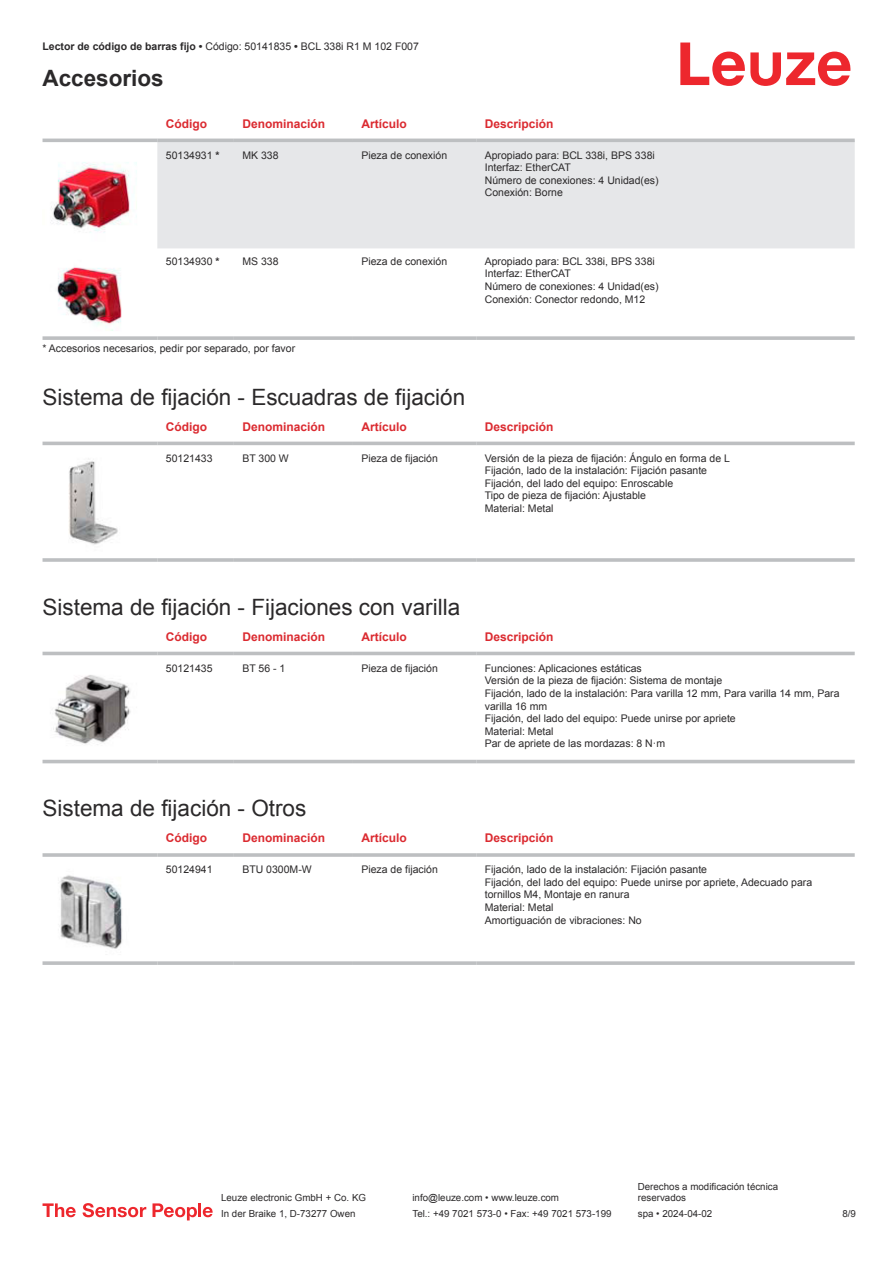
<style>
.page{position:relative;width:893px;height:1263px;background:#fff}
.page>*{position:absolute;margin:0;border:0;box-sizing:border-box;transform-origin:0 0}
.t1{font:22.5px "Arial";color:#2b292a}
.t2{font:700 22.5px "Arial";color:#2b292a}
.t3{font:700 12px "Arial";color:#db2a30}
.t4{font:10.5px/12.6px "Arial";color:#2b292a}
.t5{font:9.75px/11.7px "Arial";color:#2b292a}
.s1{font-weight:700}
</style>
<div class="page">
<svg style="left:680px;top:43px;width:170px;height:43px"></svg>
<svg style="left:43px;top:138px;width:812px;height:111px"></svg>
<div style="left:157px;top:142px;width:698px;height:106px;background:#e6e7e9"></div>
<hr style="left:43px;top:139px;width:114px;height:3px;background:#bdbfc1">
<hr style="left:157px;top:139px;width:77px;height:3px;background:#bdbfc1">
<hr style="left:234px;top:139px;width:119px;height:3px;background:#bdbfc1">
<hr style="left:353px;top:139px;width:123px;height:3px;background:#bdbfc1">
<hr style="left:476px;top:139px;width:379px;height:3px;background:#bdbfc1">
<svg style="left:43px;top:336px;width:114px;height:4px"></svg>
<svg style="left:157px;top:336px;width:77px;height:4px"></svg>
<svg style="left:234px;top:336px;width:119px;height:4px"></svg>
<svg style="left:353px;top:336px;width:123px;height:4px"></svg>
<svg style="left:476px;top:336px;width:379px;height:4px;fill:#c2c4c6"></svg>
<img style="left:43px;top:146px;width:97px;height:98px">
<img style="left:57px;top:267px;width:65px;height:64px">
<svg style="left:43px;top:441px;width:812px;height:5px;fill:#efeff0"></svg>
<hr style="left:43px;top:442px;width:114px;height:3px;background:#bdbfc1">
<hr style="left:157px;top:442px;width:77px;height:3px;background:#bdbfc1">
<hr style="left:234px;top:442px;width:119px;height:3px;background:#bdbfc1">
<hr style="left:353px;top:442px;width:123px;height:3px;background:#bdbfc1">
<hr style="left:476px;top:442px;width:379px;height:3px;background:#bdbfc1">
<hr style="left:43px;top:558px;width:114px;height:4px;background:#c3c5c7">
<svg style="left:157px;top:558px;width:77px;height:4px"></svg>
<hr style="left:234px;top:558px;width:119px;height:4px;background:#c4c6c8">
<hr style="left:353px;top:558px;width:123px;height:4px;background:#c3c5c7">
<svg style="left:476px;top:558px;width:379px;height:4px;fill:#caccce"></svg>
<img style="left:69px;top:458px;width:49px;height:87px">
<svg style="left:43px;top:651px;width:812px;height:113px"></svg>
<hr style="left:43px;top:652px;width:114px;height:3px;background:#bdbfc1">
<hr style="left:157px;top:652px;width:77px;height:3px;background:#bdbfc1">
<hr style="left:234px;top:652px;width:119px;height:3px;background:#bdbfc1">
<hr style="left:353px;top:652px;width:123px;height:3px;background:#bdbfc1">
<hr style="left:476px;top:652px;width:379px;height:3px;background:#bdbfc1">
<hr style="left:43px;top:760px;width:114px;height:3px;background:#bdbfc1">
<hr style="left:157px;top:760px;width:77px;height:3px;background:#bdbfc1">
<hr style="left:234px;top:760px;width:119px;height:3px;background:#bdbfc1">
<hr style="left:353px;top:760px;width:123px;height:3px;background:#bdbfc1">
<hr style="left:476px;top:760px;width:379px;height:3px;background:#bdbfc1">
<img style="left:43px;top:659px;width:97px;height:98px">
<hr style="left:43px;top:853px;width:114px;height:4px;background:#bdbfc1">
<hr style="left:157px;top:853px;width:77px;height:4px;background:#c9cacc">
<hr style="left:234px;top:853px;width:119px;height:4px;background:#c4c5c7">
<hr style="left:353px;top:853px;width:123px;height:4px;background:#bdbfc1">
<hr style="left:476px;top:853px;width:379px;height:4px;background:#c9cacc">
<svg style="left:43px;top:961px;width:114px;height:4px"></svg>
<svg style="left:157px;top:961px;width:77px;height:4px"></svg>
<svg style="left:234px;top:961px;width:119px;height:4px"></svg>
<svg style="left:353px;top:961px;width:123px;height:4px"></svg>
<svg style="left:476px;top:961px;width:379px;height:4px;fill:#c2c4c6"></svg>
<img style="left:60px;top:875px;width:62px;height:74px">
<svg style="left:43px;top:1203px;width:33px;height:14px"></svg>
<svg style="left:83px;top:1203px;width:63px;height:14px"></svg>
<svg style="left:153px;top:1203px;width:44px;height:17px"></svg>
<hr style="left:198px;top:1203px;width:3px;height:14px;background:#ed272d">
<svg style="left:203px;top:1207px;width:10px;height:10px"></svg>
<p class="t4" style="left:43px;top:41px;width:378px"><span class="s1">Lector de código de barras fijo •</span> Código: 50141835 <span class="s1">•</span> BCL 338i R1 M 102 F007</p>
<h1 class="t2" style="left:43px;top:70px;width:123px">Accesorios</h1>
<p class="t3" style="left:166px;top:119px;width:43px">Código</p>
<p class="t3" style="left:242px;top:119px;width:84px">Denominación</p>
<p class="t3" style="left:361px;top:119px;width:47px">Artículo</p>
<p class="t3" style="left:485px;top:119px;width:70px">Descripción</p>
<p class="t4" style="left:166px;top:150px;width:55px">50134931 <span class="s1">*</span></p>
<p class="t4" style="left:242px;top:150px;width:38px">MK 338</p>
<p class="t4" style="left:361px;top:150px;width:87px">Pieza de conexión</p>
<p class="t4" style="left:485px;top:150px;width:175px">Apropiado para: BCL 338i, BPS 338i<br>Interfaz: EtherCAT<br>Número de conexiones: 4 Unidad(es)<br>Conexión: Borne</p>
<p class="t4" style="left:166px;top:256px;width:55px">50134930 <span class="s1">*</span></p>
<p class="t4" style="left:242px;top:256px;width:38px">MS 338</p>
<p class="t4" style="left:361px;top:256px;width:87px">Pieza de conexión</p>
<p class="t4" style="left:485px;top:256px;width:175px">Apropiado para: BCL 338i, BPS 338i<br>Interfaz: EtherCAT<br>Número de conexiones: 4 Unidad(es)<br>Conexión: Conector redondo, M12</p>
<p class="t4" style="left:43px;top:343px;width:254px">* Accesorios necesarios, pedir por separado, por favor</p>
<h1 class="t1" style="left:43px;top:388px;width:424px">Sistema de fijación - Escuadras de fijación</h1>
<p class="t3" style="left:166px;top:422px;width:43px">Código</p>
<p class="t3" style="left:242px;top:422px;width:84px">Denominación</p>
<p class="t3" style="left:361px;top:422px;width:47px">Artículo</p>
<p class="t3" style="left:485px;top:422px;width:70px">Descripción</p>
<p class="t4" style="left:166px;top:453px;width:48px">50121433</p>
<p class="t4" style="left:242px;top:453px;width:48px">BT 300 W</p>
<p class="t4" style="left:361px;top:453px;width:78px">Pieza de fijación</p>
<p class="t4" style="left:485px;top:453px;width:247px">Versión de la pieza de fijación: Ángulo en forma de L Fijación, lado de la instalación: Fijación pasante Fijación, del lado del equipo: Enroscable<br>Tipo de pieza de fijación: Ajustable<br>Material: Metal</p>
<h1 class="t1" style="left:43px;top:598px;width:419px">Sistema de fijación - Fijaciones con varilla</h1>
<p class="t3" style="left:166px;top:632px;width:43px">Código</p>
<p class="t3" style="left:242px;top:632px;width:84px">Denominación</p>
<p class="t3" style="left:361px;top:632px;width:47px">Artículo</p>
<p class="t3" style="left:485px;top:632px;width:70px">Descripción</p>
<p class="t4" style="left:166px;top:663px;width:48px">50121435</p>
<p class="t4" style="left:242px;top:663px;width:44px">BT 56 - 1</p>
<p class="t4" style="left:361px;top:663px;width:78px">Pieza de fijación</p>
<p class="t4" style="left:485px;top:663px;width:356px">Funciones: Aplicaciones estáticas<br>Versión de la pieza de fijación: Sistema de montaje<br>Fijación, lado de la instalación: Para varilla 12 mm, Para varilla 14 mm, Para varilla 16 mm<br>Fijación, del lado del equipo: Puede unirse por apriete<br>Material: Metal<br>Par de apriete de las mordazas: 8 N·m</p>
<h1 class="t1" style="left:43px;top:800px;width:265px">Sistema de fijación - Otros</h1>
<p class="t3" style="left:166px;top:834px;width:43px">Código</p>
<p class="t3" style="left:242px;top:834px;width:84px">Denominación</p>
<p class="t3" style="left:361px;top:834px;width:47px">Artículo</p>
<p class="t3" style="left:485px;top:834px;width:70px">Descripción</p>
<p class="t4" style="left:166px;top:864px;width:48px">50124941</p>
<p class="t4" style="left:242px;top:864px;width:71px">BTU 0300M-W</p>
<p class="t4" style="left:361px;top:864px;width:78px">Pieza de fijación</p>
<p class="t4" style="left:485px;top:864px;width:329px">Fijación, lado de la instalación: Fijación pasante<br>Fijación, del lado del equipo: Puede unirse por apriete, Adecuado para tornillos M4, Montaje en ranura<br>Material: Metal<br>Amortiguación de vibraciones: No</p>
<p class="t5" style="left:221px;top:1193px;width:146px">Leuze electronic GmbH + Co. KG</p>
<p class="t5" style="left:412px;top:1193px;width:148px">info@leuze.com • www.leuze.com</p>
<p class="t5" style="left:638px;top:1181px;width:142px">Derechos a modificación técnica reservados</p>
<p class="t5" style="left:221px;top:1209px;width:136px">In der Braike 1, D-73277 Owen</p>
<p class="t5" style="left:412px;top:1209px;width:201px">Tel.: +49 7021 573-0 • Fax: +49 7021 573-199</p>
<p class="t5" style="left:638px;top:1209px;width:76px">spa • 2024-04-02</p>
<p class="t5" style="left:842px;top:1209px;width:15px">8 /9</p>
</div>
